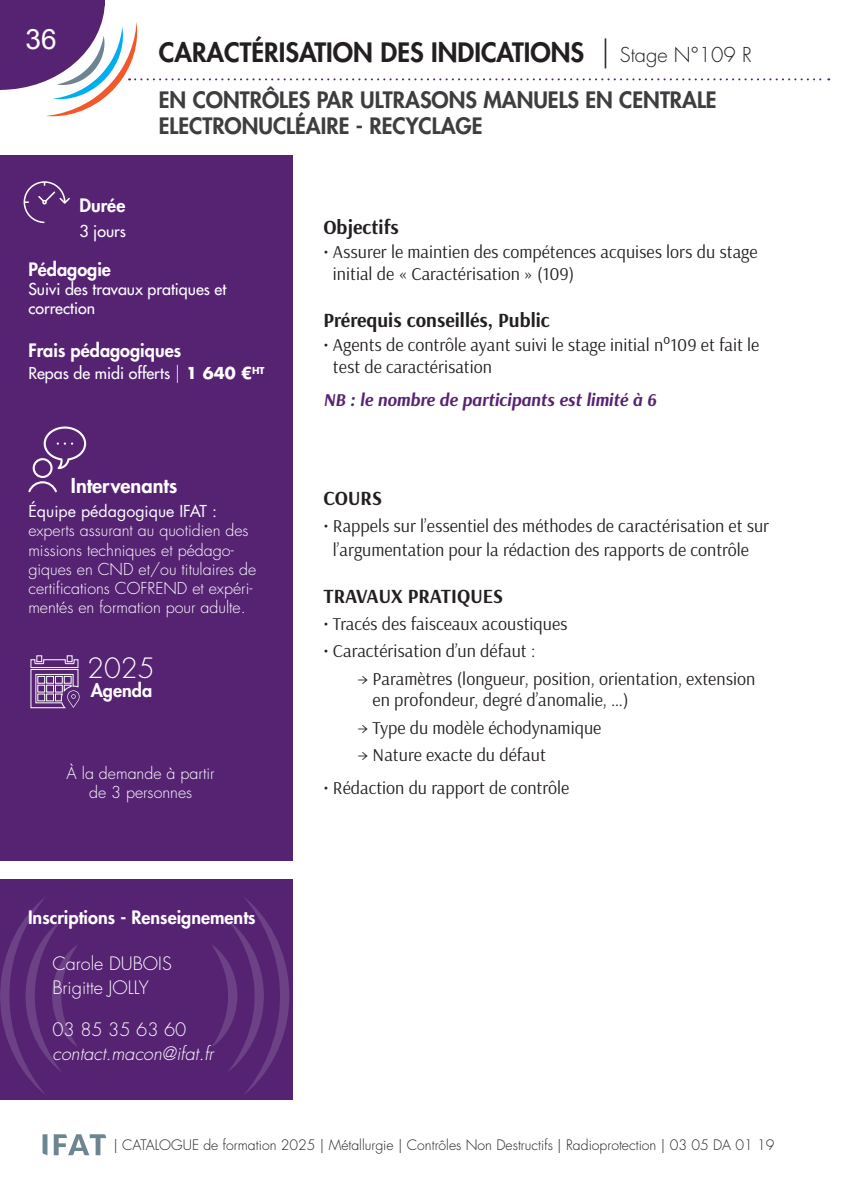
<style>
.page{position:relative;width:851px;height:1191px;background:#fff}
.page>*{position:absolute;margin:0;border:0;box-sizing:border-box;transform-origin:0 0}
.t1{font:28px "Arial";color:#fff}
.t2{font:300 27.2px "Futura Std";color:#fff}
.t3{font:800 26px "Futura Std";color:#231f20}
.t4{font:800 22px/26.4px "Futura Std";color:#3e3e3f}
.t5{font:700 20px "Arsenal";color:#231f20}
.t6{font:800 20px "Futura Std";color:#fff}
.t7{font:18px/21.6px "Arsenal";color:#231f20}
.t8{font:800 18px "Futura Std";color:#fff}
.t9{font:italic 700 18px "Arsenal";color:#562373}
.t10{font:300 18px/24px "Futura Std";color:#fff}
.t11{font:italic 300 18px "Futura Std";color:#fff}
.t12{font:300 16px/19.2px "Futura Std";color:#fff}
.t13{font:500 16px/19.2px "Futura Std";color:#fff}
.t14{font:16px "Futura Std";color:#fff}
.t15{font:300 14px "Futura Std";color:#231f20}
.s1{font-weight:300;font-size:30px}
.s2{font-weight:300;font-size:20px}
.s3{font-weight:300;font-size:18px}
.s4{font-weight:700}
</style>
<div class="page">
<svg style="left:43px;top:1134px;width:4px;height:21px"></svg>
<svg style="left:54px;top:1134px;width:52px;height:21px"></svg>
<svg style="left:2px;top:6px;width:827px;height:110px"></svg>
<div style="left:0;top:155px;width:292px;height:706px;background:#562373"></div>
<div style="left:0;top:879px;width:292px;height:220px;background:#562373"></div>
<svg style="left:212px;top:897px;width:77px;height:198px"></svg>
<svg style="left:0;top:897px;width:78px;height:197px"></svg>
<svg style="left:28px;top:426px;width:58px;height:66px"></svg>
<svg style="left:30px;top:655px;width:50px;height:53px"></svg>
<svg style="left:24px;top:181px;width:46px;height:42px"></svg>
<hr style="left:0;top:0;width:2px;height:90px;background:#562373">
<div style="left:0;top:0;width:105px;height:6px;background:#562373"></div>
<h1 class="t1" style="left:26px;top:21px;width:33px">36</h1>
<h3 class="t3" style="left:159px;top:36px;width:594px">CARACTÉRISATION DES INDICATIONS <span class="s1">|</span> <span class="s2">Stage N°109 R</span></h3>
<p class="t4" style="left:159px;top:87px;width:559px">EN CONTRÔLES PAR ULTRASONS MANUELS EN CENTRALE<br>ELECTRONUCLÉAIRE - RECYCLAGE</p>
<p class="t8" style="left:79px;top:194px;width:47px">Durée</p>
<p class="t13" style="left:79px;top:222px;width:48px">3 jours</p>
<p class="t8" style="left:28px;top:258px;width:84px">Pédagogie</p>
<p class="t13" style="left:28px;top:279px;width:199px">Suivi des travaux pratiques et correction</p>
<p class="t8" style="left:28px;top:339px;width:154px">Frais pédagogiques</p>
<p class="t13" style="left:28px;top:363px;width:238px">Repas de midi offerts <span class="s3">|</span> <span class="s4">1 640 €</span><sup>HT</sup></p>
<p class="t6" style="left:71px;top:472px;width:108px">Intervenants</p>
<p class="t14" style="left:28px;top:501px;width:190px">Équipe pédagogique IFAT :</p>
<p class="t12" style="left:28px;top:521px;width:229px">experts assurant au quotidien des missions techniques et pédago&shy;giques en CND et/ou titulaires de certifications COFREND et expéri&shy;mentés en formation pour adulte.</p>
<h2 class="t2" style="left:87px;top:651px;width:69px">2025</h2>
<p class="t8" style="left:91px;top:678px;width:63px">Agenda</p>
<p class="t12" style="left:67px;top:764px;width:150px;text-align:center">À la demande à partir de 3 personnes</p>
<p class="t8" style="left:28px;top:905px;width:229px">Inscriptions - Renseignements</p>
<p class="t10" style="left:52px;top:952px;width:121px">Carole DUBOIS<br>Brigitte JOLLY</p>
<p class="t10" style="left:52px;top:1017px;width:135px">03 85 35 63 60</p>
<p class="t11" style="left:52px;top:1042px;width:163px">contact.macon@ifat.fr</p>
<p class="t5" style="left:323px;top:213px;width:77px">Objectifs</p>
<p class="t7" style="left:333px;top:241px;width:426px;text-indent:-10px">• Assurer le maintien des compétences acquises lors du stage initial de « Caractérisation » (109)</p>
<p class="t5" style="left:323px;top:306px;width:228px">Prérequis conseillés, Public</p>
<p class="t7" style="left:333px;top:334px;width:428px;text-indent:-10px">• Agents de contrôle ayant suivi le stage initial n°109 et fait le test de caractérisation</p>
<p class="t9" style="left:323px;top:387px;width:334px">NB : le nombre de participants est limité à 6</p>
<p class="t5" style="left:323px;top:484px;width:60px">COURS</p>
<p class="t7" style="left:323px;top:513px;width:447px;line-height:24px;text-align:center">• Rappels sur l’essentiel des méthodes de caractérisation et sur l’argumentation pour la rédaction des rapports de contrôle</p>
<p class="t5" style="left:323px;top:582px;width:181px">TRAVAUX PRATIQUES</p>
<p class="t7" style="left:323px;top:613px;width:246px">• Tracés des faisceaux acoustiques</p>
<p class="t7" style="left:323px;top:640px;width:213px">• Caractérisation d’un défaut :</p>
<p class="t7" style="left:372px;top:667px;width:384px;text-indent:-15px">→ Paramètres (longueur, position, orientation, extension en profondeur, degré d’anomalie, …)</p>
<p class="t7" style="left:357px;top:716px;width:245px">→ Type du modèle échodynamique</p>
<p class="t7" style="left:357px;top:743px;width:190px">→ Nature exacte du défaut</p>
<p class="t7" style="left:323px;top:776px;width:247px">• Rédaction du rapport de contrôle</p>
<p class="t15" style="left:113px;top:1136px;width:662px">| CATALOGUE de formation 2025 | Métallurgie | Contrôles Non Destructifs | Radioprotection | 03 05 DA 01 19</p>
</div>
